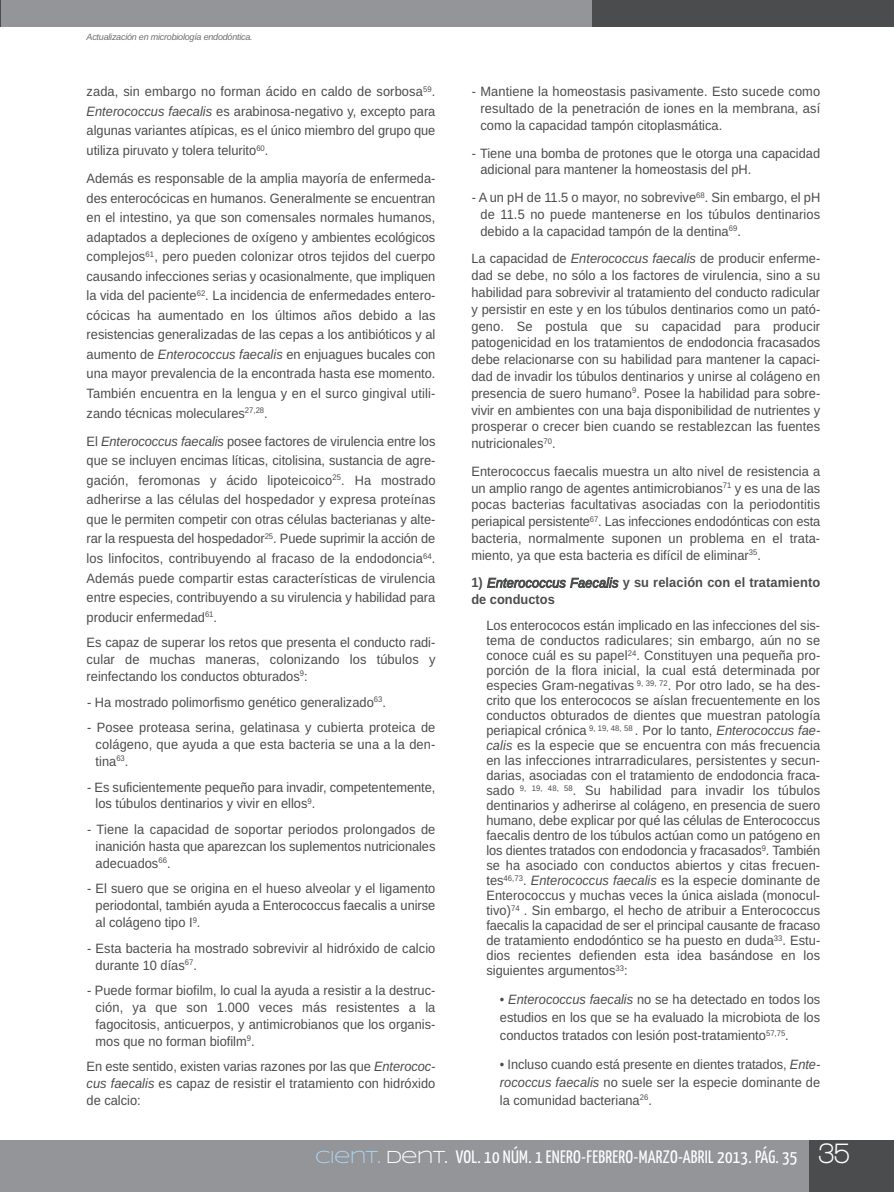
<style>
.page{position:relative;width:894px;height:1192px;background:#fff}
.page>*{position:absolute;margin:0;border:0;box-sizing:border-box;transform-origin:0 0}
.t1{font:700 30px "Walkway";color:#fff;scale:.9 1}
.t2{font:18px "Yanone Kaffeesatz";letter-spacing:.015em;color:#fff}
.t3{font:13.5px/16.8px "Arimo";color:#4b4c4d;text-align:justify;scale:.95 1}
.t4{font:700 13.5px/16.8px "Arimo";letter-spacing:.005em;color:#4b4c4d;scale:.95 1}
.t5{font:italic 9px "Arimo";letter-spacing:-.025em;color:#6c6d70}
.s1{font-style:italic}
.s2{font-weight:400;font-style:italic}
.s3{font-family:"Syncopate";color:#add2ed}
.s4{font-family:"Syncopate"}
</style>
<div class="page">
<hr style="left:0;top:1139px;width:1px;height:52px;background:#939598">
<svg style="left:0;top:0;width:1px;height:27px"></svg>
<div style="left:1px;top:1139px;width:892px;height:52px;background:#939598"></div>
<div style="left:1px;top:0;width:599px;height:27px;background:#939598"></div>
<div style="left:593px;top:0;width:300px;height:27px;background:#4b4c4d"></div>
<div style="left:809px;top:1139px;width:84px;height:52px;background:#4b4c4d"></div>
<p class="t5" style="left:87px;top:33px;width:168px">Actualización en microbiología endodóntica.</p>
<p class="t3" style="left:87px;top:83px;width:369px;line-height:19.5px">zada, sin embargo no forman ácido en caldo de sorbosa<sup>59</sup>.<br><span class="s1">Enterococcus faecalis</span> es arabinosa-negativo y, excepto para algunas variantes atípicas, es el único miembro del grupo que utiliza piruvato y tolera telurito<sup>60</sup>.</p>
<p class="t3" style="left:87px;top:170px;width:368px;line-height:19.5px">Además es responsable de la amplia mayoría de enfermeda&shy;des enterocócicas en humanos. Generalmente se encuentran en el intestino, ya que son comensales normales humanos, adaptados a depleciones de oxígeno y ambientes ecológicos complejos<sup>61</sup>, pero pueden colonizar otros tejidos del cuerpo causando infecciones serias y ocasionalmente, que impliquen la vida del paciente<sup>62</sup>. La incidencia de enfermedades entero&shy;cócicas ha aumentado en los últimos años debido a las resistencias generalizadas de las cepas a los antibióticos y al aumento de <span class="s1">Enterococcus faecalis</span> en enjuagues bucales con una mayor prevalencia de la encontrada hasta ese momento.<br>También encuentra en la lengua y en el surco gingival utili&shy;zando técnicas moleculares<sup>27,28</sup>.</p>
<p class="t3" style="left:87px;top:432px;width:369px;line-height:19.5px">El <span class="s1">Enterococcus faecalis</span> posee factores de virulencia entre los que se incluyen encimas líticas, citolisina, sustancia de agre&shy;gación, feromonas y ácido lipoteicoico<sup>25</sup>. Ha mostrado adherirse a las células del hospedador y expresa proteínas que le permiten competir con otras células bacterianas y alte&shy;rar la respuesta del hospedador<sup>25</sup>. Puede suprimir la acción de los linfocitos, contribuyendo al fracaso de la endodoncia<sup>64</sup>.<br>Además puede compartir estas características de virulencia entre especies, contribuyendo a su virulencia y habilidad para producir enfermedad<sup>61</sup>.</p>
<p class="t3" style="left:87px;top:635px;width:368px">Es capaz de superar los retos que presenta el conducto radi&shy;cular de muchas maneras, colonizando los túbulos y reinfectando los conductos obturados<sup>9</sup>:</p>
<p class="t3" style="left:87px;top:694px;width:316px">- Ha mostrado polimorfismo genético generalizado<sup>63</sup>.</p>
<p class="t3" style="left:96px;top:720px;width:359px;text-indent:-9px">- Posee proteasa serina, gelatinasa y cubierta proteica de colágeno, que ayuda a que esta bacteria se una a la den&shy;tina<sup>63</sup>.</p>
<p class="t3" style="left:96px;top:779px;width:359px;text-indent:-9px">- Es suficientemente pequeño para invadir, competentemente, los túbulos dentinarios y vivir en ellos<sup>9</sup>.</p>
<p class="t3" style="left:96px;top:822px;width:359px;text-indent:-9px">- Tiene la capacidad de soportar periodos prolongados de inanición hasta que aparezcan los suplementos nutricionales adecuados<sup>66</sup>.</p>
<p class="t3" style="left:96px;top:881px;width:359px;text-indent:-9px">- El suero que se origina en el hueso alveolar y el ligamento periodontal, también ayuda a Enterococcus faecalis a unirse al colágeno tipo I<sup>9</sup>.</p>
<p class="t3" style="left:96px;top:940px;width:359px;text-indent:-9px">- Esta bacteria ha mostrado sobrevivir al hidróxido de calcio durante 10 días<sup>67</sup>.</p>
<p class="t3" style="left:96px;top:983px;width:359px;text-indent:-9px">- Puede formar biofilm, lo cual la ayuda a resistir a la destruc&shy;ción, ya que son 1.000 veces más resistentes a la fagocitosis, anticuerpos, y antimicrobianos que los organis&shy;mos que no forman biofilm<sup>9</sup>.</p>
<p class="t3" style="left:87px;top:1059px;width:368px">En este sentido, existen varias razones por las que <span class="s1">Enterococ&shy;cus faecalis</span> es capaz de resistir el tratamiento con hidróxido de calcio:</p>
<p class="t3" style="left:480px;top:84px;width:359px;text-indent:-9px">- Mantiene la homeostasis pasivamente. Esto sucede como resultado de la penetración de iones en la membrana, así como la capacidad tampón citoplasmática.</p>
<p class="t3" style="left:480px;top:146px;width:359px;text-indent:-9px">- Tiene una bomba de protones que le otorga una capacidad adicional para mantener la homeostasis del pH.</p>
<p class="t3" style="left:480px;top:190px;width:359px;text-indent:-9px">- A un pH de 11.5 o mayor, no sobrevive<sup>68</sup>. Sin embargo, el pH de 11.5 no puede mantenerse en los túbulos dentinarios debido a la capacidad tampón de la dentina<sup>69</sup>.</p>
<p class="t3" style="left:471px;top:251px;width:368px">La capacidad de <span class="s1">Enterococcus faecalis</span> de producir enferme&shy;dad se debe, no sólo a los factores de virulencia, sino a su habilidad para sobrevivir al tratamiento del conducto radicular y persistir en este y en los túbulos dentinarios como un pató&shy;geno. Se postula que su capacidad para producir patogenicidad en los tratamientos de endodoncia fracasados debe relacionarse con su habilidad para mantener la capaci&shy;dad de invadir los túbulos dentinarios y unirse al colágeno en presencia de suero humano<sup>9</sup>. Posee la habilidad para sobre&shy;vivir en ambientes con una baja disponibilidad de nutrientes y prosperar o crecer bien cuando se restablezcan las fuentes nutricionales<sup>70</sup>.</p>
<p class="t3" style="left:471px;top:464px;width:368px">Enterococcus faecalis muestra un alto nivel de resistencia a un amplio rango de agentes antimicrobianos<sup>71</sup> y es una de las pocas bacterias facultativas asociadas con la periodontitis periapical persistente<sup>67</sup>. Las infecciones endodónticas con esta bacteria, normalmente suponen un problema en el trata&shy;miento, ya que esta bacteria es difícil de eliminar<sup>35</sup>.</p>
<p class="t4" style="left:471px;top:575px;width:368px">1) <span class="s2">Enterococcus Faecalis</span> y su relación con el tratamiento de conductos</p>
<p class="t3" style="left:486px;top:619px;width:353px;line-height:15px">Los enterococos están implicado en las infecciones del sis&shy;tema de conductos radiculares; sin embargo, aún no se conoce cuál es su papel<sup>24</sup>. Constituyen una pequeña pro&shy;porción de la flora inicial, la cual está determinada por especies Gram-negativas <sup>9,</sup> <sup>39,</sup> <sup>72</sup>. Por otro lado, se ha des&shy;crito que los enterococos se aíslan frecuentemente en los conductos obturados de dientes que muestran patología periapical crónica <sup>9,</sup> <sup>19,</sup> <sup>48,</sup> <sup>58</sup> . Por lo tanto, <span class="s1">Enterococcus fae&shy;calis</span> es la especie que se encuentra con más frecuencia en las infecciones intrarradiculares, persistentes y secun&shy;darias, asociadas con el tratamiento de endodoncia fraca&shy;sado <sup>9,</sup> <sup>19,</sup> <sup>48,</sup> <sup>58</sup>. Su habilidad para invadir los túbulos dentinarios y adherirse al colágeno, en presencia de suero humano, debe explicar por qué las células de Enterococcus faecalis dentro de los túbulos actúan como un patógeno en los dientes tratados con endodoncia y fracasados<sup>9</sup>. También se ha asociado con conductos abiertos y citas frecuen&shy;tes<sup>46,73</sup>. <span class="s1">Enterococcus faecalis</span> es la especie dominante de Enterococcus y muchas veces la única aislada (monocul&shy;tivo)<sup>74</sup> . Sin embargo, el hecho de atribuir a Enterococcus faecalis la capacidad de ser el principal causante de fracaso de tratamiento endodóntico se ha puesto en duda<sup>33</sup>. Estu&shy;dios recientes defienden esta idea basándose en los siguientes argumentos<sup>33</sup>:</p>
<p class="t3" style="left:500px;top:991px;width:338px;line-height:18px">• <span class="s1">Enterococcus faecalis</span> no se ha detectado en todos los estudios en los que se ha evaluado la microbiota de los conductos tratados con lesión post-tratamiento<sup>57,75</sup>.</p>
<p class="t3" style="left:500px;top:1056px;width:339px;line-height:18px">• Incluso cuando está presente en dientes tratados, <span class="s1">Ente&shy;rococcus faecalis</span> no suele ser la especie dominante de la comunidad bacteriana<sup>26</sup>.</p>
<h1 class="t1" style="left:818px;top:1142px;width:37px">35</h1>
<h2 class="t2" style="left:315px;top:1150px;width:483px"><span class="s3">CIENT.</span> <span class="s4">DENT.</span> VOL. 10 NÚM. 1 ENERO-FEBRERO-MARZO-ABRIL 2013. PÁG. 35</h2>
</div>
